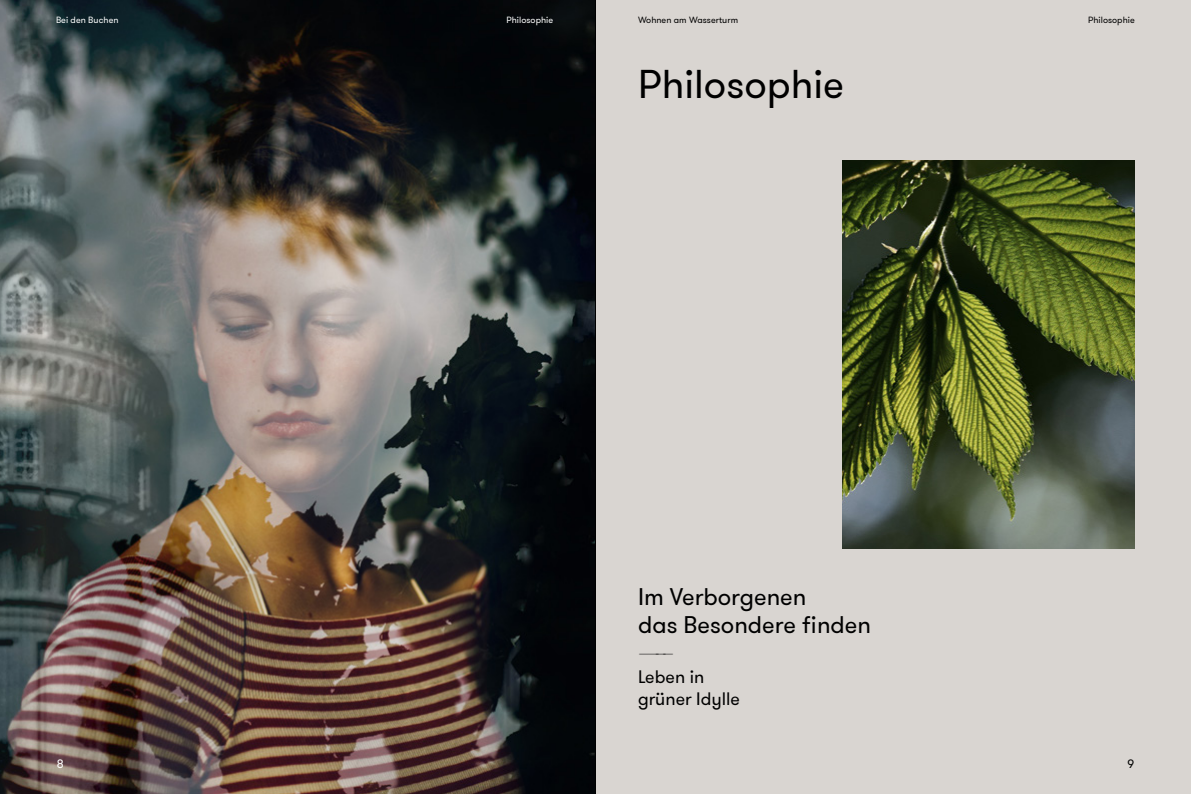
<style>
.page{position:relative;width:1191px;height:794px;background:#fff}
.page>*{position:absolute;margin:0;border:0;box-sizing:border-box;transform-origin:0 0}
.t1{font:40px "GT Walsheim Pro";color:#000}
.t2{font:24px/28px "GT Walsheim Pro";color:#000}
.t3{font:200 24px "GT Walsheim Pro";color:#000}
.t4{font:18px/22px "GT Walsheim Pro";color:#000}
.t5{font:12px "GT Walsheim Pro";color:#fff}
.t6{font:12px "GT Walsheim Pro";color:#000}
.t7{font:9px "GT Walsheim Pro";letter-spacing:.005em;color:#000}
.t8{font:9px "GT Walsheim Pro";letter-spacing:.005em;color:#fff}
</style>
<div class="page">
<div style="left:595px;top:0;width:596px;height:794px;background:#d9d5d1"></div>
<img style="left:0;top:0;width:595px;height:794px">
<hr style="left:595px;top:0;width:1px;height:794px;background:#000">
<img style="left:842px;top:160px;width:292px;height:388px">
<p class="t8" style="left:56px;top:14px;width:64px">Bei den Buchen</p>
<p class="t7" style="left:638px;top:14px;width:102px">Wohnen am Wasserturm</p>
<p class="t8" style="left:506px;top:14px;width:48px">Philosophie</p>
<p class="t7" style="left:1088px;top:14px;width:48px">Philosophie</p>
<h1 class="t1" style="left:638px;top:59px;width:208px">Philosophie</h1>
<p class="t2" style="left:638px;top:583px;width:234px">Im Verborgenen<br>das Besondere finden</p>
<p class="t3" style="left:638px;top:637px;width:38px">––––</p>
<p class="t4" style="left:638px;top:666px;width:103px">Leben in grüner Idylle</p>
<p class="t5" style="left:57px;top:756px;width:8px">8</p>
<p class="t6" style="left:1127px;top:756px;width:8px">9</p>
</div>
